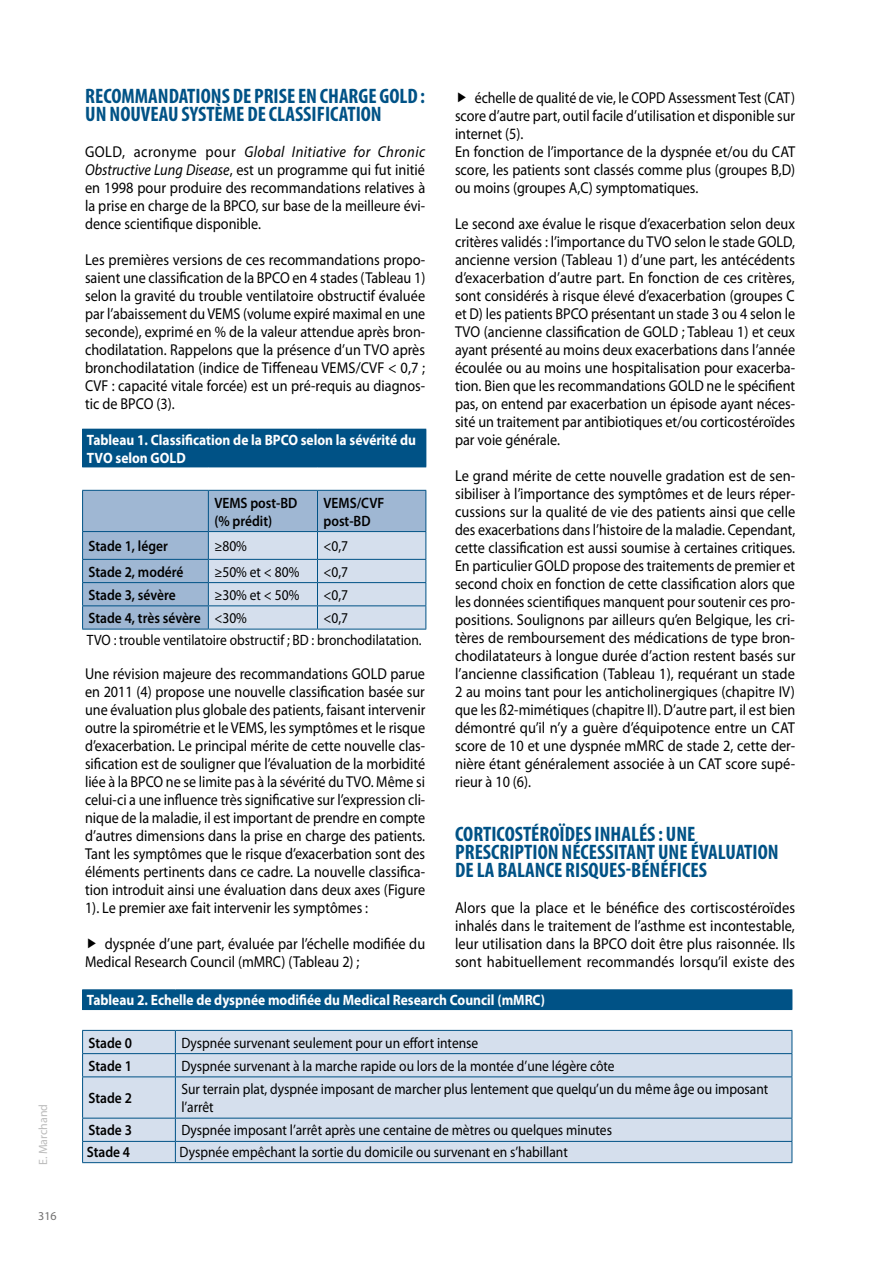
<style>
.page{position:relative;width:893px;height:1263px;background:#fff}
.page>*{position:absolute;margin:0;border:0;box-sizing:border-box;transform-origin:0 0}
.t1{font:700 condensed 21px/18px "Myriad Pro";color:#005286}
.t2{font:15.75px/18px "Myriad Pro";color:#000;text-align:justify;scale:.92 1}
.t3{font:15.75px/18px "Myriad Pro";color:#000;text-align:justify;scale:.9 1}
.t4{font:15.75px/18px "Myriad Pro";color:#000;scale:.89 1}
.t5{font:15px/21.5px "Myriad Pro";color:#000;scale:.9 1}
.t6{font:600 15px/18px "Myriad Pro";color:#000;scale:.9 1}
.t7{font:700 15px/18px "Myriad Pro";color:#fff;scale:.9 1}
.t8{font:12px "Myriad Pro";color:#bcbcbc}
.t9{font:12px "Myriad Pro";color:#706f6f}
.s1{font-style:italic}
.s2{font-weight:400}
</style>
<div class="page">
<div style="left:83px;top:429px;width:343px;height:38px;background:#005286"></div>
<div style="left:83px;top:491px;width:342px;height:138px;background:#9fb7d3"></div>
<hr style="left:82px;top:429px;width:1px;height:37px;background:#005286">
<hr style="left:82px;top:466px;width:126px;height:1px;background:#005286">
<hr style="left:82px;top:490px;width:126px;height:1px;background:#005286">
<hr style="left:82px;top:491px;width:1px;height:40px;background:#005286">
<hr style="left:208px;top:490px;width:109px;height:1px;background:#005286">
<hr style="left:208px;top:491px;width:1px;height:40px;background:#005286">
<hr style="left:317px;top:490px;width:109px;height:1px;background:#005286">
<hr style="left:317px;top:491px;width:1px;height:40px;background:#005286">
<hr style="left:425px;top:491px;width:1px;height:40px;background:#005286">
<hr style="left:82px;top:531px;width:126px;height:1px;background:#005286">
<hr style="left:208px;top:531px;width:109px;height:1px;background:#005286">
<hr style="left:317px;top:531px;width:109px;height:1px;background:#005286">
<hr style="left:82px;top:559px;width:126px;height:1px;background:#005286">
<hr style="left:82px;top:582px;width:126px;height:1px;background:#005286">
<hr style="left:82px;top:605px;width:126px;height:1px;background:#005286">
<svg style="left:82px;top:532px;width:1px;height:97px"></svg>
<svg style="left:208px;top:532px;width:218px;height:97px"></svg>
<hr style="left:82px;top:629px;width:126px;height:1px;background:#005286">
<hr style="left:208px;top:629px;width:109px;height:1px;background:#005286">
<hr style="left:317px;top:629px;width:109px;height:1px;background:#005286">
<div style="left:83px;top:990px;width:709px;height:19px;background:#005286"></div>
<div style="left:83px;top:1031px;width:709px;height:131px;background:#d5dfed"></div>
<svg style="left:82px;top:990px;width:1px;height:19px"></svg>
<svg style="left:792px;top:990px;width:1px;height:19px"></svg>
<hr style="left:82px;top:989px;width:93px;height:1px;background:#005286">
<hr style="left:175px;top:989px;width:617px;height:1px;background:#005286">
<hr style="left:82px;top:1009px;width:93px;height:1px;background:#005286">
<hr style="left:175px;top:1009px;width:617px;height:1px;background:#005286">
<hr style="left:82px;top:1030px;width:93px;height:1px;background:#005286">
<hr style="left:175px;top:1030px;width:617px;height:1px;background:#005286">
<hr style="left:82px;top:1053px;width:93px;height:1px;background:#005286">
<svg style="left:82px;top:1031px;width:1px;height:45px"></svg>
<hr style="left:175px;top:1053px;width:617px;height:1px;background:#005286">
<svg style="left:175px;top:1031px;width:1px;height:45px"></svg>
<svg style="left:792px;top:1031px;width:1px;height:45px"></svg>
<hr style="left:82px;top:1076px;width:93px;height:1px;background:#005286">
<hr style="left:82px;top:1077px;width:1px;height:41px;background:#005286">
<hr style="left:175px;top:1076px;width:617px;height:1px;background:#005286">
<hr style="left:175px;top:1077px;width:1px;height:41px;background:#005286">
<hr style="left:792px;top:1077px;width:1px;height:41px;background:#005286">
<hr style="left:82px;top:1118px;width:93px;height:1px;background:#005286">
<hr style="left:175px;top:1118px;width:617px;height:1px;background:#005286">
<hr style="left:82px;top:1141px;width:93px;height:1px;background:#005286">
<svg style="left:82px;top:1118px;width:1px;height:44px"></svg>
<hr style="left:175px;top:1141px;width:617px;height:1px;background:#005286">
<svg style="left:175px;top:1118px;width:1px;height:44px"></svg>
<svg style="left:792px;top:1118px;width:1px;height:44px"></svg>
<hr style="left:82px;top:1162px;width:93px;height:1px;background:#005286">
<hr style="left:175px;top:1162px;width:617px;height:1px;background:#005286">
<p class="t8" style="left:36px;top:1165px;width:63px;rotate:-90deg">E. Marchand</p>
<p class="t9" style="left:38px;top:1209px;width:20px">316</p>
<h1 class="t1" style="left:85px;top:87px;width:341px">RECOMMANDATIONS DE PRISE EN CHARGE GOLD :<br>UN NOUVEAU SYSTÈME DE CLASSIFICATION</h1>
<p class="t2" style="left:85px;top:143px;width:371px">GOLD, acronyme pour <span class="s1">Global Initiative for Chronic Obstructive Lung Disease</span>, est un programme qui fut initié en 1998 pour produire des recommandations relatives à la prise en charge de la BPCO, sur base de la meilleure évi&shy;dence scientifique disponible.</p>
<p class="t2" style="left:85px;top:251px;width:371px">Les premières versions de ces recommandations propo&shy;saient une classification de la BPCO en 4 stades (Tableau 1) selon la gravité du trouble ventilatoire obstructif évaluée par l’abaissement du VEMS (volume expiré maximal en une seconde), exprimé en % de la valeur attendue après bron&shy;chodilatation. Rappelons que la présence d’un TVO après bronchodilatation (indice de Tiffeneau VEMS/CVF &lt; 0,7 ; CVF : capacité vitale forcée) est un pré-requis au diagnos&shy;tic de BPCO (3).</p>
<p class="t7" style="left:87px;top:430px;width:367px">Tableau 1. Classification de la BPCO selon la sévérité du<br>TVO selon GOLD</p>
<p class="t6" style="left:214px;top:493px;width:94px">VEMS post-BD (% prédit)</p>
<p class="t6" style="left:323px;top:493px;width:69px">VEMS/CVF post-BD</p>
<p class="t6" style="left:89px;top:537px;width:90px">Stade 1, léger</p>
<p class="t5" style="left:214px;top:535px;width:38px">≥80%</p>
<p class="t5" style="left:323px;top:535px;width:29px">&lt;0,7</p>
<p class="t6" style="left:89px;top:562px;width:107px">Stade 2, modéré</p>
<p class="t5" style="left:214px;top:561px;width:96px">≥50% et &lt; 80%</p>
<p class="t5" style="left:323px;top:561px;width:29px">&lt;0,7</p>
<p class="t6" style="left:89px;top:585px;width:98px">Stade 3, sévère</p>
<p class="t5" style="left:214px;top:584px;width:96px">≥30% et &lt; 50%</p>
<p class="t5" style="left:323px;top:584px;width:29px">&lt;0,7</p>
<p class="t6" style="left:89px;top:609px;width:177px">Stade 4, très sévère <span class="s2">&lt;30%</span></p>
<p class="t5" style="left:87px;top:607px;width:373px;text-indent:237px">&lt;0,7<br>TVO : trouble ventilatoire obstructif ; BD : bronchodilatation.</p>
<p class="t3" style="left:85px;top:665px;width:380px">Une révision majeure des recommandations GOLD parue en 2011 (4) propose une nouvelle classification basée sur une évaluation plus globale des patients, faisant intervenir outre la spirométrie et le VEMS, les symptômes et le risque d’exacerbation. Le principal mérite de cette nouvelle clas&shy;sification est de souligner que l’évaluation de la morbidité liée à la BPCO ne se limite pas à la sévérité du TVO. Même si celui-ci a une influence très significative sur l’expression cli&shy;nique de la maladie, il est important de prendre en compte d’autres dimensions dans la prise en charge des patients.<br>Tant les symptômes que le risque d’exacerbation sont des éléments pertinents dans ce cadre. La nouvelle classifica&shy;tion introduit ainsi une évaluation dans deux axes (Figure 1). Le premier axe fait intervenir les symptômes :</p>
<p class="t3" style="left:85px;top:935px;width:379px;text-indent:20px">dyspnée d’une part, évaluée par l’échelle modifiée du<br>Medical Research Council (mMRC) (Tableau 2) ;</p>
<p class="t4" style="left:455px;top:89px;width:384px;text-indent:20px">échelle de qualité de vie, le COPD Assessment Test (CAT) score d’autre part, outil facile d’utilisation et disponible sur internet (5).<br>En fonction de l’importance de la dyspnée et/ou du CAT score, les patients sont classés comme plus (groupes B,D) ou moins (groupes A,C) symptomatiques.</p>
<p class="t3" style="left:455px;top:215px;width:380px">Le second axe évalue le risque d’exacerbation selon deux critères validés : l’importance du TVO selon le stade GOLD, ancienne version (Tableau 1) d’une part, les antécédents d’exacerbation d’autre part. En fonction de ces critères, sont considérés à risque élevé d’exacerbation (groupes C et D) les patients BPCO présentant un stade 3 ou 4 selon le TVO (ancienne classification de GOLD ; Tableau 1) et ceux ayant présenté au moins deux exacerbations dans l’année écoulée ou au moins une hospitalisation pour exacerba&shy;tion. Bien que les recommandations GOLD ne le spécifient pas, on entend par exacerbation un épisode ayant néces&shy;sité un traitement par antibiotiques et/ou corticostéroïdes par voie générale.</p>
<p class="t2" style="left:455px;top:467px;width:371px">Le grand mérite de cette nouvelle gradation est de sen&shy;sibiliser à l’importance des symptômes et de leurs réper&shy;cussions sur la qualité de vie des patients ainsi que celle des exacerbations dans l’histoire de la maladie. Cependant, cette classification est aussi soumise à certaines critiques.<br>En particulier GOLD propose des traitements de premier et second choix en fonction de cette classification alors que les données scientifiques manquent pour soutenir ces pro&shy;positions. Soulignons par ailleurs qu’en Belgique, les cri&shy;tères de remboursement des médications de type bron&shy;chodilatateurs à longue durée d’action restent basés sur l’ancienne classification (Tableau 1), requérant un stade 2 au moins tant pour les anticholinergiques (chapitre IV) que les ß2-mimétiques (chapitre II). D’autre part, il est bien démontré qu’il n’y a guère d’équipotence entre un CAT score de 10 et une dyspnée mMRC de stade 2, cette der&shy;nière étant généralement associée à un CAT score supé&shy;rieur à 10 (6).</p>
<h1 class="t1" style="left:455px;top:825px;width:325px">CORTICOSTÉROÏDES INHALÉS : UNE<br>PRESCRIPTION NÉCESSITANT UNE ÉVALUATION<br>DE LA BALANCE RISQUES-BÉNÉFICES</h1>
<p class="t2" style="left:455px;top:899px;width:371px">Alors que la place et le bénéfice des cortiscostéroïdes inhalés dans le traitement de l’asthme est incontestable, leur utilisation dans la BPCO doit être plus raisonnée. Ils sont habituellement recommandés lorsqu’il existe des</p>
<p class="t7" style="left:87px;top:991px;width:511px">Tableau 2. Echelle de dyspnée modifiée du Medical Research Council (mMRC)</p>
<p class="t6" style="left:89px;top:1033px;width:50px">Stade 0</p>
<p class="t5" style="left:181px;top:1032px;width:331px">Dyspnée survenant seulement pour un effort intense</p>
<p class="t6" style="left:89px;top:1056px;width:50px">Stade 1</p>
<p class="t5" style="left:181px;top:1055px;width:483px">Dyspnée survenant à la marche rapide ou lors de la montée d’une légère côte</p>
<p class="t6" style="left:89px;top:1089px;width:50px">Stade 2</p>
<p class="t5" style="left:181px;top:1080px;width:654px;line-height:18px">Sur terrain plat, dyspnée imposant de marcher plus lentement que quelqu’un du même âge ou imposant l’arrêt</p>
<p class="t6" style="left:89px;top:1121px;width:50px">Stade 3</p>
<p class="t5" style="left:181px;top:1119px;width:480px">Dyspnée imposant l’arrêt après une centaine de mètres ou quelques minutes</p>
<p class="t6" style="left:87px;top:1142px;width:50px">Stade 4</p>
<p class="t5" style="left:180px;top:1141px;width:433px">Dyspnée empêchant la sortie du domicile ou survenant en s’habillant</p>
</div>
